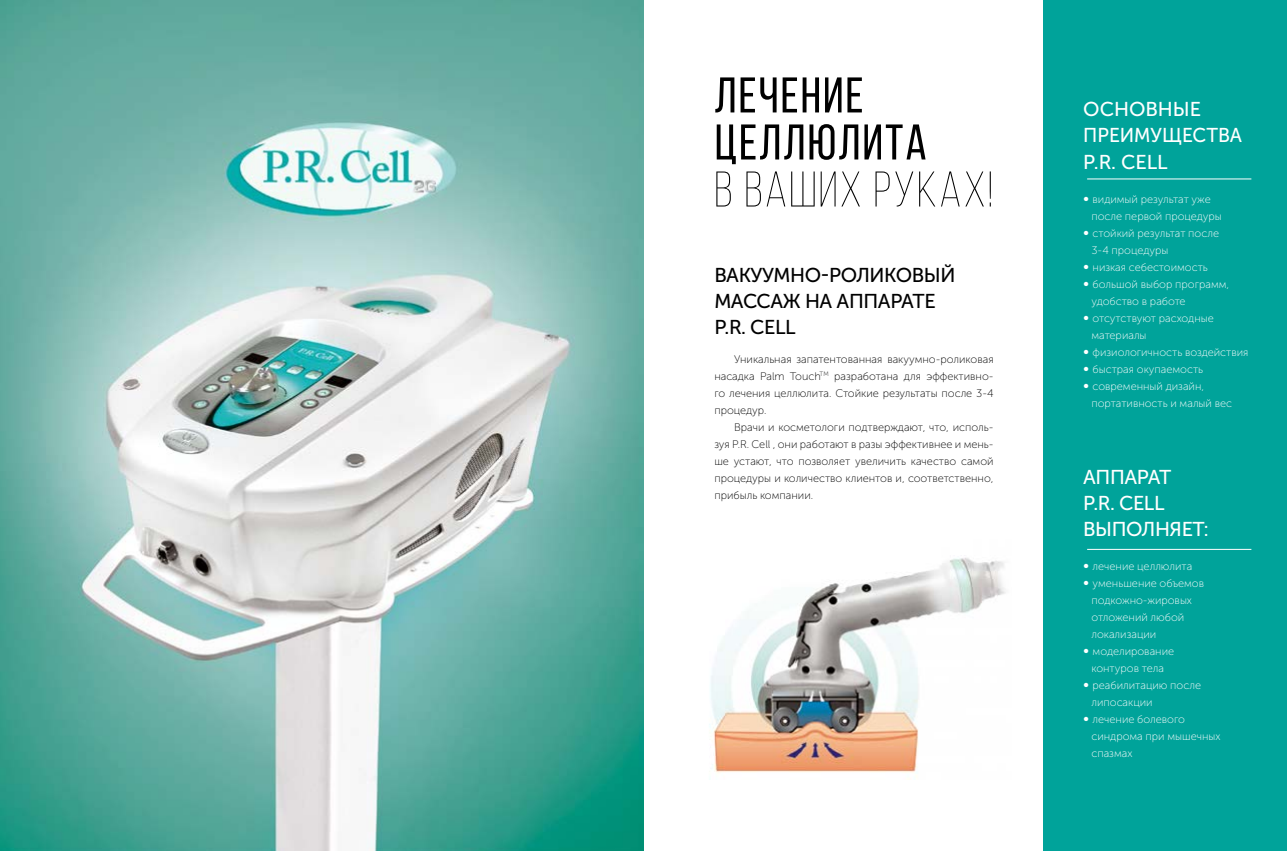
<style>
.page{position:relative;width:1287px;height:851px;background:#fff}
.page>*{position:absolute;margin:0;border:0;box-sizing:border-box;transform-origin:0 0}
.t1{font:50px/47px "Bebas Neue";letter-spacing:.04em;color:#000}
.t2{font:300 50px "Bebas Neue";letter-spacing:.04em;color:#000}
.t3{font:20px/26px "Museo Sans Cyrl 500";letter-spacing:-.005em;color:#fff}
.t4{font:20px/26px "Museo Sans Cyrl 500";letter-spacing:-.02em;color:#000}
.t5{font:11px/17px "Museo Sans Cyrl 100";color:#fff}
.t6{font:11px/17px "Museo Sans Cyrl 100";color:#000;text-align:justify}
</style>
<div class="page">
<img style="left:0;top:0;width:643px;height:850px">
<div style="left:1043px;top:0;width:244px;height:850px;background:#00a39a"></div>
<img style="left:709px;top:557px;width:297px;height:220px">
<hr style="left:1087px;top:179px;width:164px;height:1px;background:#fff">
<hr style="left:1087px;top:549px;width:164px;height:1px;background:#fff">
<h1 class="t1" style="left:714px;top:71px;width:214px">ЛЕЧЕНИЕ<br>ЦЕЛЛЮЛИТА</h1>
<h1 class="t2" style="left:714px;top:163px;width:280px">В ВАШИХ РУКАХ!</h1>
<h2 class="t4" style="left:714px;top:262px;width:243px">ВАКУУМНО-РОЛИКОВЫЙ<br>МАССАЖ НА АППАРАТЕ<br>P.R. CELL</h2>
<p class="t6" style="left:714px;top:350px;width:281px;text-indent:20px">Уникальная запатентованная вакуумно-роликовая насадка Palm Touch<sup>TM</sup> разработана для эффективно&shy;го лечения целлюлита. Стойкие результаты после 3-4 процедур.</p>
<p class="t6" style="left:714px;top:418px;width:281px;text-indent:20px">Врачи и косметологи подтверждают, что, исполь&shy;зуя P.R. Cell , они работают в разы эффективнее и мень&shy;ше устают, что позволяет увеличить качество самой процедуры и количество клиентов и, соответственно, прибыль компании.</p>
<h2 class="t3" style="left:1083px;top:97px;width:161px">ОСНОВНЫЕ<br>ПРЕИМУЩЕСТВА<br>P.R. CELL</h2>
<p class="t5" style="left:1091px;top:190px;width:158px">видимый результат уже<br>после первой процедуры стойкий результат после<br>3-4 процедуры<br>низкая себестоимость большой выбор программ, удобство в работе отсутствуют расходные материалы<br>физиологичность воздействия быстрая окупаемость современный дизайн, портативность и малый вес</p>
<h2 class="t3" style="left:1083px;top:464px;width:127px">АППАРАТ<br>P.R. CELL<br>ВЫПОЛНЯЕТ:</h2>
<p class="t5" style="left:1091px;top:557px;width:131px">лечение целлюлита уменьшение объемов подкожно-жировых отложений любой локализации моделирование контуров тела реабилитацию после липосакции<br>лечение болевого синдрома при мышечных спазмах</p>
</div>
